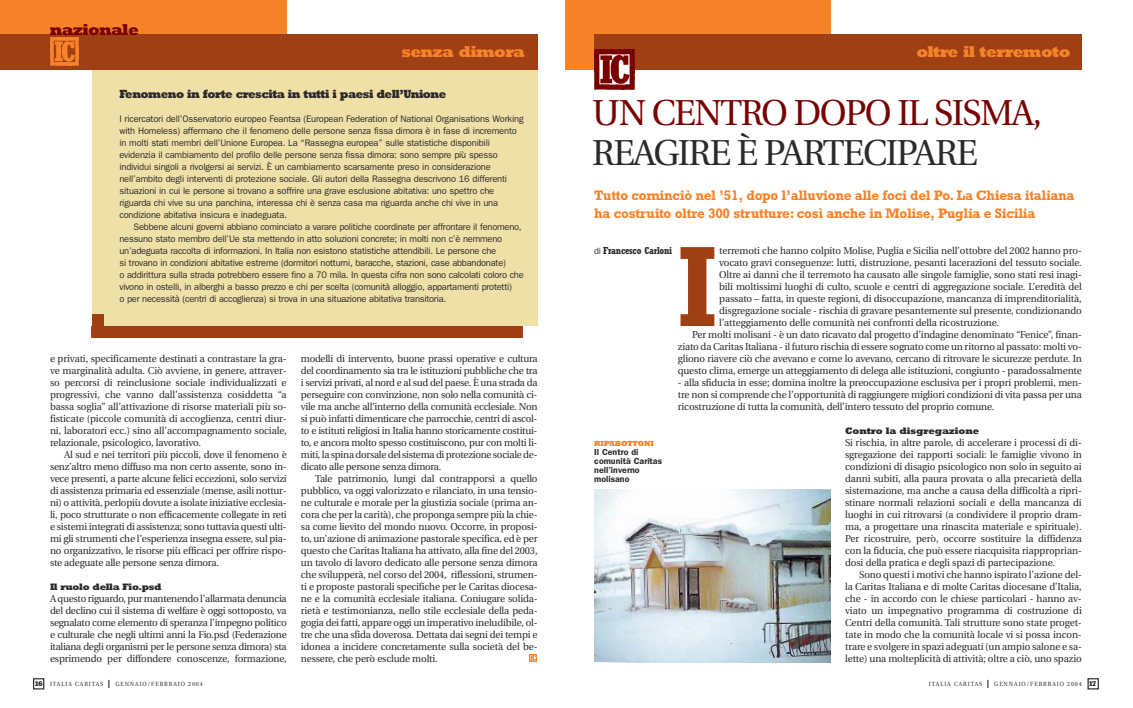
<style>
.page{position:relative;width:1133px;height:708px;background:#fff}
.page>*{position:absolute;margin:0;border:0;box-sizing:border-box;transform-origin:0 0}
.t1{font:700 condensed 112.4px "Rockwell";color:#9e4014}
.t2{font:36px "Utopia";letter-spacing:-.04em;color:#780000}
.t3{font:36px "Utopia";letter-spacing:-.045em;color:#2d292a}
.t4{font:800 16px "Rockwell";letter-spacing:-.04em;color:#f68229}
.t5{font:800 16px "Rockwell";letter-spacing:-.04em;color:#780000}
.t6{font:700 14px/18px "Rockwell";letter-spacing:-.02em;color:#f68229}
.t7{font:800 12px "Rockwell";letter-spacing:-.05em;color:#2d292a;scale:.91 1}
.t8{font:10px/12px "Utopia";letter-spacing:-.01em;color:#2d292a;text-align:justify}
.t9{font:700 condensed 10px "Rockwell";letter-spacing:-.025em;color:#2d292a}
.t10{font:9.5px/12px "Franklin Gothic";letter-spacing:-.02em;color:#2d292a}
.t11{font:800 9.5px "Rockwell";letter-spacing:-.015em;color:#2d292a}
.t12{font:800 9.5px "Rockwell";letter-spacing:-.035em;color:#2d292a}
.t13{font:600 8.8px/9px "Franklin Gothic";color:#2d292a}
.t14{font:800 7.5px "Rockwell";letter-spacing:-.02em;color:#f68229}
.t15{font:6px "Utopia";letter-spacing:.16em;color:#2d292a;scale:.94 1}
.s1{font-family:"Rockwell";font-weight:800;font-size:7px}
.s2{font-family:"Rockwell";font-weight:700;font-size:9px}
.s3{font-family:"Franklin Gothic";font-weight:400;font-stretch:normal;font-size:9px}
</style>
<div class="page">
<svg style="left:529px;top:655px;width:8px;height:7px"></svg>
<div style="left:92px;top:62px;width:446px;height:264px;background:#eee0a6"></div>
<div style="left:92px;top:326px;width:431px;height:12px;background:#9e4014"></div>
<div style="left:92px;top:314px;width:12px;height:24px;background:#9e4014"></div>
<div style="left:566px;top:0;width:265px;height:70px;background:#f68229"></div>
<div style="left:594px;top:34px;width:488px;height:36px;background:#9e4014"></div>
<div style="left:1087px;top:678px;width:12px;height:12px;border:1px solid #2d292a"></div>
<div style="left:33px;top:678px;width:11px;height:12px;border:1px solid #2d292a"></div>
<div style="left:0;top:0;width:287px;height:70px;background:#f68229"></div>
<div style="left:0;top:34px;width:538px;height:36px;background:#9e4014"></div>
<img style="left:594px;top:50px;width:40px;height:40px">
<img style="left:594px;top:489px;width:237px;height:173px">
<img style="left:50px;top:38px;width:29px;height:28px">
<h3 class="t5" style="left:50px;top:24px;width:91px">nazionale</h3>
<h3 class="t4" style="left:401px;top:46px;width:125px">senza dimora</h3>
<p class="t7" style="left:119px;top:90px;width:361px">Fenomeno in forte crescita in tutti i paesi dell’Unione</p>
<p class="t10" style="left:119px;top:114px;width:406px">I ricercatori dell’Osservatorio europeo Feantsa (European Federation of National Organisations Working with Homeless) affermano che il fenomeno delle persone senza fissa dimora è in fase di incremento in molti stati membri dell’Unione Europea. La “Rassegna europea” sulle statistiche disponibili evidenzia il cambiamento del profilo delle persone senza fissa dimora: sono sempre più spesso individui singoli a rivolgersi ai servizi. È un cambiamento scarsamente preso in considerazione nell’ambito degli interventi di protezione sociale. Gli autori della Rassegna descrivono 16 differenti situazioni in cui le persone si trovano a soffrire una grave esclusione abitativa: uno spettro che riguarda chi vive su una panchina, interessa chi è senza casa ma riguarda anche chi vive in una condizione abitativa insicura e inadeguata.</p>
<p class="t10" style="left:119px;top:222px;width:406px;text-indent:14px">Sebbene alcuni governi abbiano cominciato a varare politiche coordinate per affrontare il fenomeno, nessuno stato membro dell’Ue sta mettendo in atto soluzioni concrete; in molti non c’è nemmeno un’adeguata raccolta di informazioni. In Italia non esistono statistiche attendibili. Le persone che<br>si trovano in condizioni abitative estreme (dormitori notturni, baracche, stazioni, case abbandonate)<br>o addirittura sulla strada potrebbero essere fino a 70 mila. In questa cifra non sono calcolati coloro che vivono in ostelli, in alberghi a basso prezzo e chi per scelta (comunità alloggio, appartamenti protetti)<br>o per necessità (centri di accoglienza) si trova in una situazione abitativa transitoria.</p>
<p class="t8" style="left:50px;top:354px;width:238px">e privati, specificamente destinati a contrastare la gra&shy;ve marginalità adulta. Ciò avviene, in genere, attraver&shy;so percorsi di reinclusione sociale individualizzati e progressivi, che vanno dall’assistenza cosiddetta “a bassa soglia” all’attivazione di risorse materiali più so&shy;fisticate (piccole comunità di accoglienza, centri diur&shy;ni, laboratori ecc.) sino all’accompagnamento sociale, relazionale, psicologico, lavorativo.</p>
<p class="t8" style="left:50px;top:450px;width:238px;text-indent:14px">Al sud e nei territori più piccoli, dove il fenomeno è senz’altro meno diffuso ma non certo assente, sono in&shy;vece presenti, a parte alcune felici eccezioni, solo servizi di assistenza primaria ed essenziale (mense, asili nottur&shy;ni) o attività, perlopiù dovute a isolate iniziative ecclesia&shy;li, poco strutturate o non efficacemente collegate in reti e sistemi integrati di assistenza; sono tuttavia questi ulti&shy;mi gli strumenti che l’esperienza insegna essere, sul pia&shy;no organizzativo, le risorse più efficaci per offrire rispo&shy;ste adeguate alle persone senza dimora.</p>
<p class="t12" style="left:50px;top:584px;width:113px">Il ruolo della Fio.psd</p>
<p class="t8" style="left:50px;top:594px;width:238px">A questo riguardo, pur mantenendo l’allarmata denuncia del declino cui il sistema di welfare è oggi sottoposto, va segnalato come elemento di speranza l’impegno politico e culturale che negli ultimi anni la Fio.psd (Federazione italiana degli organismi per le persone senza dimora) sta esprimendo per diffondere conoscenze, formazione,</p>
<p class="t15" style="left:34px;top:682px;width:181px"><span class="s1">16</span> ITALIA CARITAS <span class="s2">|</span> GENNAIO/FEBBRAIO 2004</p>
<p class="t8" style="left:301px;top:354px;width:238px">modelli di intervento, buone prassi operative e cultura del coordinamento sia tra le istituzioni pubbliche che tra i servizi privati, al nord e al sud del paese. È una strada da perseguire con convinzione, non solo nella comunità ci&shy;vile ma anche all’interno della comunità ecclesiale. Non si può infatti dimenticare che parrocchie, centri di ascol&shy;to e istituti religiosi in Italia hanno storicamente costitui&shy;to, e ancora molto spesso costituiscono, pur con molti li&shy;miti, la spina dorsale del sistema di protezione sociale de&shy;dicato alle persone senza dimora.</p>
<p class="t8" style="left:301px;top:474px;width:238px;text-indent:14px">Tale patrimonio, lungi dal contrapporsi a quello pubblico, va oggi valorizzato e rilanciato, in una tensio&shy;ne culturale e morale per la giustizia sociale (prima an&shy;cora che per la carità), che proponga sempre più la chie&shy;sa come lievito del mondo nuovo. Occorre, in proposi&shy;to, un’azione di animazione pastorale specifica, ed è per questo che Caritas Italiana ha attivato, alla fine del 2003, un tavolo di lavoro dedicato alle persone senza dimora che svilupperà, nel corso del 2004, riflessioni, strumen&shy;ti e proposte pastorali specifiche per le Caritas diocesa&shy;ne e la comunità ecclesiale italiana. Coniugare solida&shy;rietà e testimonianza, nello stile ecclesiale della peda&shy;gogia dei fatti, appare oggi un imperativo ineludibile, ol&shy;tre che una sfida doverosa. Dettata dai segni dei tempi e idonea a incidere concretamente sulla società del be&shy;nessere, che però esclude molti.</p>
<h3 class="t4" style="left:916px;top:46px;width:156px">oltre il terremoto</h3>
<h2 class="t2" style="left:592px;top:98px;width:451px">UN CENTRO DOPO IL SISMA,</h2>
<h2 class="t3" style="left:592px;top:138px;width:387px">REAGIRE È PARTECIPARE</h2>
<h3 class="t6" style="left:594px;top:188px;width:482px">Tutto cominciò nel ’51, dopo l’alluvione alle foci del Po. La Chiesa italiana ha costruito oltre 300 strutture: così anche in Molise, Puglia e Sicilia</h3>
<p class="t9" style="left:594px;top:247px;width:79px"><span class="s3">di</span> Francesco Carloni</p>
<h1 class="t1" style="left:678px;top:247px;width:41px">I</h1>
<p class="t8" style="left:719px;top:246px;width:364px">terremoti che hanno colpito Molise, Puglia e Sicilia nell’ottobre del 2002 hanno pro-</p>
<p class="t8" style="left:719px;top:258px;width:364px">vocato gravi conseguenze: lutti, distruzione, pesanti lacerazioni del tessuto sociale.</p>
<p class="t8" style="left:719px;top:270px;width:364px">Oltre ai danni che il terremoto ha causato alle singole famiglie, sono stati resi inagi-</p>
<p class="t8" style="left:719px;top:282px;width:364px">bili moltissimi luoghi di culto, scuole e centri di aggregazione sociale. L’eredità del</p>
<p class="t8" style="left:719px;top:294px;width:364px">passato – fatta, in queste regioni, di disoccupazione, mancanza di imprenditorialità,</p>
<p class="t8" style="left:719px;top:306px;width:364px">disgregazione sociale - rischia di gravare pesantemente sul presente, condizionando</p>
<p class="t8" style="left:719px;top:318px;width:282px">l’atteggiamento delle comunità nei confronti della ricostruzione.</p>
<p class="t8" style="left:692px;top:330px;width:391px">Per molti molisani - è un dato ricavato dal progetto d’indagine denominato “Fenice”, finan-</p>
<p class="t8" style="left:678px;top:342px;width:405px">ziato da Caritas Italiana - il futuro rischia di essere sognato come un ritorno al passato: molti vo-</p>
<p class="t8" style="left:678px;top:354px;width:406px">gliono riavere ciò che avevano e come lo avevano, cercano di ritrovare le sicurezze perdute. In</p>
<p class="t8" style="left:678px;top:366px;width:405px">questo clima, emerge un atteggiamento di delega alle istituzioni, congiunto - paradossalmente</p>
<p class="t8" style="left:678px;top:378px;width:405px">- alla sfiducia in esse; domina inoltre la preoccupazione esclusiva per i propri problemi, men&shy;tre non si comprende che l’opportunità di raggiungere migliori condizioni di vita passa per una ricostruzione di tutta la comunità, dell’intero tessuto del proprio comune.</p>
<p class="t11" style="left:845px;top:428px;width:136px">Contro la disgregazione</p>
<p class="t8" style="left:845px;top:438px;width:238px">Si rischia, in altre parole, di accelerare i processi di di&shy;sgregazione dei rapporti sociali: le famiglie vivono in condizioni di disagio psicologico non solo in seguito ai danni subiti, alla paura provata o alla precarietà della sistemazione, ma anche a causa della difficoltà a ripri&shy;stinare normali relazioni sociali e della mancanza di luoghi in cui ritrovarsi (a condividere il proprio dram&shy;ma, a progettare una rinascita materiale e spirituale).<br>Per ricostruire, però, occorre sostituire la diffidenza con la fiducia, che può essere riacquisita riapproprian&shy;dosi della pratica e degli spazi di partecipazione.</p>
<p class="t8" style="left:845px;top:570px;width:238px;text-indent:14px">Sono questi i motivi che hanno ispirato l’azione del&shy;la Caritas Italiana e di molte Caritas diocesane d’Italia, che - in accordo con le chiese particolari - hanno av&shy;viato un impegnativo programma di costruzione di Centri della comunità. Tali strutture sono state proget&shy;tate in modo che la comunità locale vi si possa incon&shy;trare e svolgere in spazi adeguati (un ampio salone e sa&shy;lette) una molteplicità di attività; oltre a ciò, uno spazio</p>
<p class="t14" style="left:594px;top:441px;width:61px">RIPABOTTONI</p>
<p class="t13" style="left:594px;top:448px;width:69px">Il Centro di comunità Caritas nell’inverno molisano</p>
<p class="t15" style="left:929px;top:682px;width:180px">ITALIA CARITAS <span class="s2">|</span> GENNAIO/FEBBRAIO 2004 <span class="s1">17</span></p>
</div>
